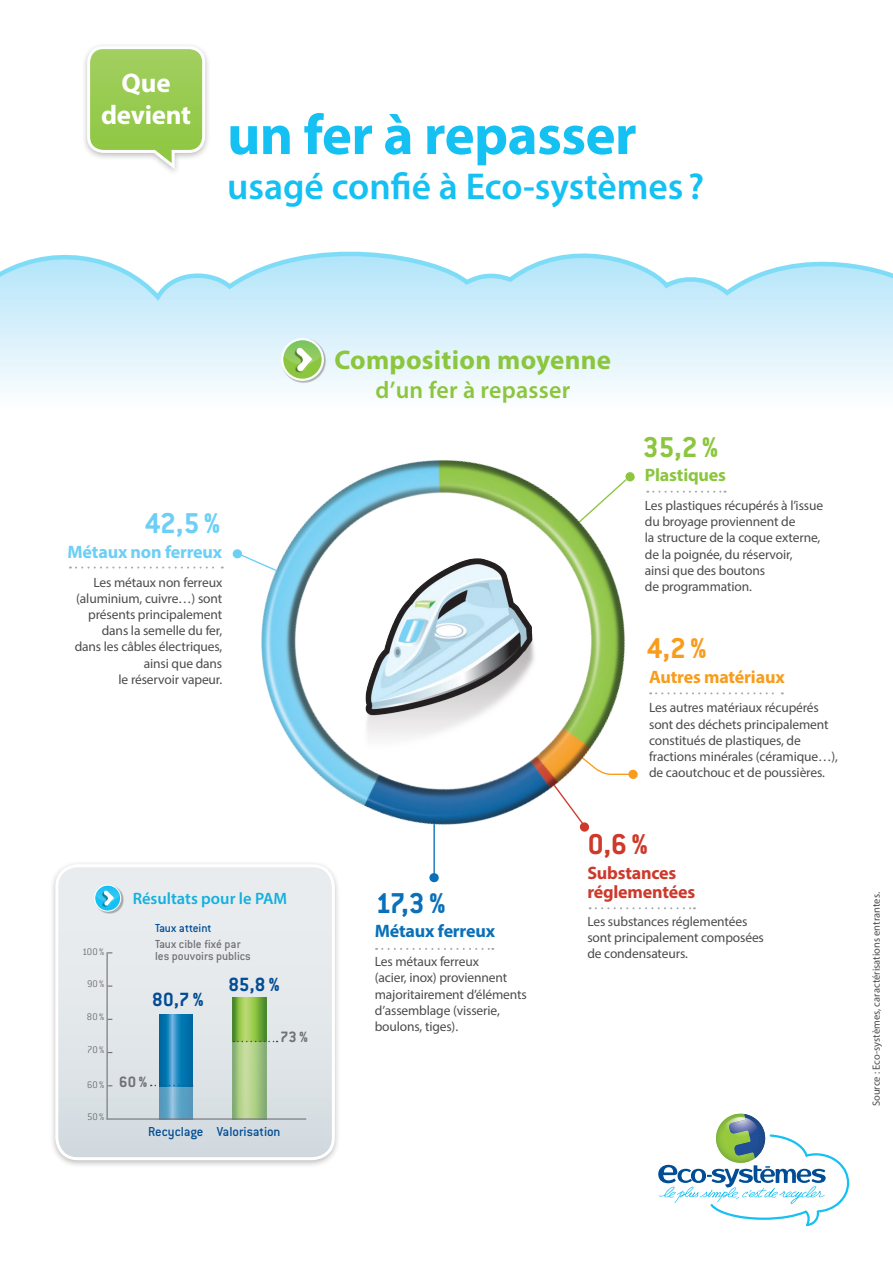
<style>
.page{position:relative;width:893px;height:1263px;background:#fff}
.page>*{position:absolute;margin:0;border:0;box-sizing:border-box;transform-origin:0 0}
.t1{font:700 57px "Myriad Pro";letter-spacing:-.01em;color:#15c0f2}
.t2{font:600 37.5px "Myriad Pro";color:#15c0f2}
.t3{font:700 31.5px "Conduit ITC";color:#8bc63e}
.t4{font:700 31.5px "Conduit ITC";color:#6bcff6}
.t5{font:700 31.5px "Conduit ITC";color:#0970b9}
.t6{font:700 31.5px "Conduit ITC";color:#f89c1c}
.t7{font:700 31.5px "Conduit ITC";color:#cd392b}
.t8{font:700 27px "Myriad Pro";letter-spacing:.01em;color:#8bc63e}
.t9{font:700 27px/32px "Myriad Pro";letter-spacing:-.01em;color:#fff;text-align:center}
.t10{font:600 24px "Myriad Pro";letter-spacing:.01em;color:#8bc63e}
.t11{font:700 21px "Conduit ITC";color:#014d95}
.t12{font:700 18px/18.9px "Myriad Pro";letter-spacing:-.01em;color:#cd392b}
.t13{font:700 18px "Myriad Pro";letter-spacing:-.01em;color:#6bcff6}
.t14{font:700 18px "Myriad Pro";letter-spacing:-.01em;color:#f89c1c}
.t15{font:700 18px "Myriad Pro";letter-spacing:-.01em;color:#0970b9}
.t16{font:700 18px "Myriad Pro";letter-spacing:-.01em;color:#8bc63e}
.t17{font:600 16.5px "Myriad Pro";color:#13b0de}
.t18{font:700 16.5px "Conduit ITC";color:#717275}
.t19{font:500 14.25px "Conduit ITC";letter-spacing:-.005em;color:#014d95}
.t20{font:13.5px/16.2px "Myriad Pro";letter-spacing:-.01em;color:#4b4c4d}
.t21{font:500 12.75px/12px "Conduit ITC";letter-spacing:-.005em;color:#717275}
.t22{font:500 12.75px "Conduit ITC";letter-spacing:-.005em;color:#014d95}
.t23{font:10.5px "Myriad Pro";color:#4b4c4d}
.t24{font:300 10.5px "Conduit ITC";letter-spacing:-.01em;color:#717275}
</style>
<div class="page">
<svg style="left:0;top:251px;width:893px;height:138px"></svg>
<div style="left:50px;top:860px;width:291px;height:308px;background:#231f20;opacity:.3"></div>
<svg style="left:57px;top:866px;width:276px;height:293px;background:#e0e5e9"></svg>
<div style="left:55px;top:864px;width:280px;height:296px;border:3px solid #fff;border-radius:21px"></div>
<div style="left:95px;top:885px;width:28px;height:29px;background:#231f20;opacity:.33"></div>
<svg style="left:95px;top:885px;width:26px;height:26px"></svg>
<div style="left:94px;top:884px;width:27px;height:28px;border:1px solid #fff;border-radius:50%"></div>
<svg style="left:96px;top:886px;width:24px;height:21px"></svg>
<hr style="left:107px;top:952px;width:1px;height:167px;background:#717275">
<svg style="left:159px;top:1015px;width:34px;height:70px;background:#167eb5"></svg>
<svg style="left:233px;top:998px;width:33px;height:43px"></svg>
<svg style="left:159px;top:1086px;width:34px;height:32px"></svg>
<svg style="left:233px;top:1042px;width:33px;height:76px;background:#a8c987"></svg>
<svg style="left:151px;top:1085px;width:42px;height:1px"></svg>
<svg style="left:233px;top:1041px;width:45px;height:1px"></svg>
<hr style="left:107px;top:1118px;width:199px;height:1px;background:#717275">
<img style="left:185px;top:382px;width:518px;height:518px">
<div style="left:81px;top:42px;width:130px;height:134px;background:#231f20;opacity:.3"></div>
<svg style="left:86px;top:45px;width:121px;height:127px"></svg>
<svg style="left:650px;top:692px;width:133px;height:2px"></svg>
<svg style="left:647px;top:491px;width:79px;height:2px"></svg>
<svg style="left:70px;top:566px;width:153px;height:2px"></svg>
<svg style="left:376px;top:948px;width:117px;height:2px"></svg>
<svg style="left:658px;top:1113px;width:191px;height:113px"></svg>
<div style="left:282px;top:339px;width:44px;height:44px;background:#231f20;opacity:.33"></div>
<svg style="left:282px;top:339px;width:41px;height:41px"></svg>
<div style="left:281px;top:338px;width:43px;height:43px;border:2px solid #fff;border-radius:50%"></div>
<svg style="left:283px;top:340px;width:38px;height:34px"></svg>
<svg style="left:590px;top:907px;width:105px;height:2px"></svg>
<h3 class="t9" style="left:101px;top:66px;width:92px">Que devient</h3>
<h1 class="t1" style="left:227px;top:98px;width:411px">un fer à repasser</h1>
<h2 class="t2" style="left:227px;top:163px;width:479px">usagé confié à Eco-systèmes ?</h2>
<h3 class="t4" style="left:145px;top:504px;width:77px">42,5%</h3>
<h3 class="t13" style="left:68px;top:540px;width:156px">Métaux non ferreux</h3>
<p class="t20" style="left:75px;top:574px;width:149px;text-align:right">Les métaux non ferreux (aluminium, cuivre…) sont présents principalement dans la semelle du fer, dans les câbles électriques, ainsi que dans<br>le réservoir vapeur.</p>
<p class="t24" style="left:82px;top:946px;width:24px">100 %</p>
<p class="t24" style="left:87px;top:978px;width:19px">90%</p>
<p class="t24" style="left:87px;top:1010px;width:19px">80%</p>
<p class="t24" style="left:87px;top:1044px;width:19px">70%</p>
<p class="t24" style="left:87px;top:1078px;width:19px">60%</p>
<p class="t24" style="left:87px;top:1110px;width:19px">50%</p>
<p class="t17" style="left:133px;top:888px;width:156px">Résultats pour le PAM</p>
<p class="t22" style="left:155px;top:921px;width:58px">Taux atteint</p>
<p class="t21" style="left:155px;top:938px;width:97px">Taux cible fixé par les pouvoirs publics</p>
<h3 class="t11" style="left:152px;top:987px;width:53px">80,7 %</h3>
<p class="t18" style="left:119px;top:1072px;width:30px">60%</p>
<h3 class="t11" style="left:228px;top:972px;width:53px">85,8 %</h3>
<p class="t18" style="left:280px;top:1027px;width:29px">73%</p>
<p class="t19" style="left:148px;top:1123px;width:134px">Recyclage Valorisation</p>
<h3 class="t8" style="left:334px;top:343px;width:278px">Composition moyenne</h3>
<h3 class="t10" style="left:375px;top:375px;width:196px">d’un fer à repasser</h3>
<h3 class="t3" style="left:643px;top:429px;width:77px">35,2%</h3>
<h3 class="t16" style="left:645px;top:463px;width:83px">Plastiques</h3>
<p class="t20" style="left:645px;top:497px;width:180px">Les plastiques récupérés à l’issue du broyage proviennent de<br>la structure de la coque externe, de la poignée, du réservoir,<br>ainsi que des boutons<br>de programmation.</p>
<h3 class="t6" style="left:647px;top:629px;width:62px">4,2%</h3>
<h3 class="t14" style="left:649px;top:665px;width:137px">Autres matériaux</h3>
<p class="t20" style="left:649px;top:699px;width:190px">Les autres matériaux récupérés sont des déchets principalement constitués de plastiques, de fractions minérales (céramique…), de caoutchouc et de poussières.</p>
<h3 class="t5" style="left:375px;top:884px;width:72px">17,3%</h3>
<h3 class="t15" style="left:375px;top:919px;width:122px">Métaux ferreux</h3>
<p class="t20" style="left:375px;top:953px;width:154px">Les métaux ferreux<br>(acier, inox) proviennent majoritairement d’éléments d’assemblage (visserie, boulons, tiges).</p>
<h3 class="t7" style="left:588px;top:826px;width:62px">0,6%</h3>
<h3 class="t12" style="left:587px;top:863px;width:109px">Substances réglementées</h3>
<p class="t20" style="left:587px;top:913px;width:178px">Les substances réglementées sont principalement composées de condensateurs.</p>
<p class="t23" style="left:870px;top:1106px;width:216px;rotate:-90deg">Source : Eco-systèmes, caractérisations entrantes.</p>
</div>
